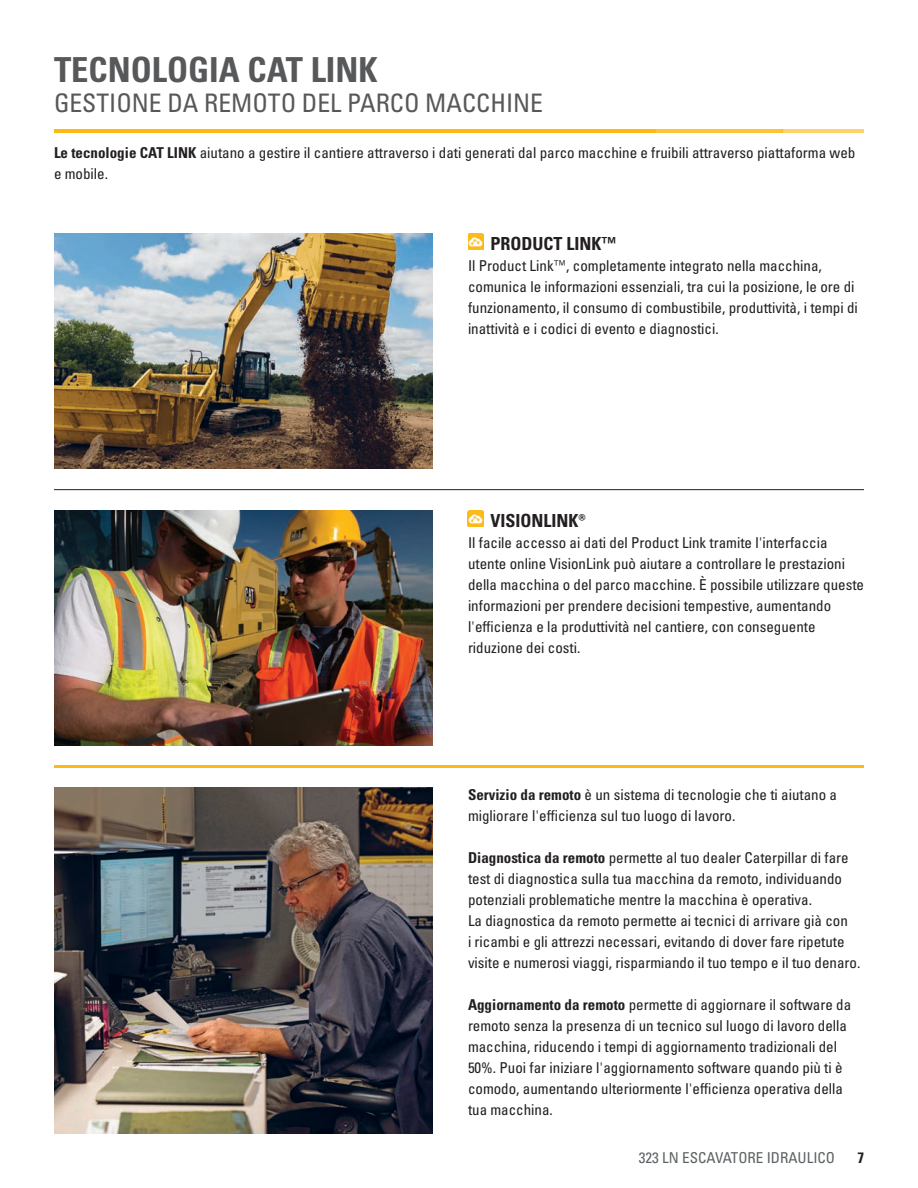
<style>
.page{position:relative;width:918px;height:1188px;background:#fff}
.page>*{position:absolute;margin:0;border:0;box-sizing:border-box;transform-origin:0 0}
.t1{font:34.5px "Univers LTCYR 67 Bold Cond";color:#57585a}
.t2{font:condensed 25.5px "Univers LTCYR 57";color:#57585a}
.t3{font:18px "Univers LTCYR 67 Bold Cond";color:#231f20}
.t4{font:condensed 15px/21px "Univers LTCYR 57";color:#231f20}
.t5{font:condensed 15px "Univers LTCYR 57";color:#5d6163}
.t6{font:15px "Univers LTCYR 67 Bold Cond";color:#231f20}
.s1{font-family:"Univers LTCYR 67 Bold Cond";font-stretch:normal}
</style>
<div class="page">
<img style="left:468px;top:234px;width:16px;height:16px">
<img style="left:467px;top:511px;width:16px;height:16px">
<hr style="left:54px;top:129px;width:601px;height:4px;background:#fcba13">
<hr style="left:654px;top:129px;width:128px;height:4px;background:#fcc437">
<hr style="left:782px;top:129px;width:82px;height:4px;background:#fdd266">
<hr style="left:54px;top:489px;width:810px;height:1px;background:#231f20">
<img style="left:54px;top:234px;width:379px;height:235px">
<img style="left:54px;top:511px;width:379px;height:234px">
<img style="left:54px;top:788px;width:379px;height:346px">
<hr style="left:54px;top:765px;width:810px;height:3px;background:#fcba13">
<h1 class="t1" style="left:54px;top:48px;width:325px">TECNOLOGIA CAT LINK</h1>
<h2 class="t2" style="left:54px;top:86px;width:490px">GESTIONE DA REMOTO DEL PARCO MACCHINE</h2>
<p class="t4" style="left:54px;top:141px;width:803px"><span class="s1">Le tecnologie CAT LINK</span> aiutano a gestire il cantiere attraverso i dati generati dal parco macchine e fruibili attraverso piattaforma web e mobile.</p>
<p class="t3" style="left:490px;top:232px;width:128px">PRODUCT LINK™</p>
<p class="t4" style="left:468px;top:255px;width:391px">Il Product Link™, completamente integrato nella macchina, comunica le informazioni essenziali, tra cui la posizione, le ore di funzionamento, il consumo di combustibile, produttività, i tempi di inattività e i codici di evento e diagnostici.</p>
<p class="t3" style="left:490px;top:509px;width:97px">VISIONLINK®</p>
<p class="t4" style="left:468px;top:532px;width:398px">Il facile accesso ai dati del Product Link tramite l'interfaccia utente online VisionLink può aiutare a controllare le prestazioni della macchina o del parco macchine. È possibile utilizzare queste informazioni per prendere decisioni tempestive, aumentando l'efficienza e la produttività nel cantiere, con conseguente riduzione dei costi.</p>
<p class="t4" style="left:468px;top:783px;width:371px"><span class="s1">Servizio da remoto</span> è un sistema di tecnologie che ti aiutano a migliorare l'efficienza sul tuo luogo di lavoro.</p>
<p class="t4" style="left:468px;top:846px;width:394px"><span class="s1">Diagnostica da remoto</span> permette al tuo dealer Caterpillar di fare test di diagnostica sulla tua macchina da remoto, individuando potenziali problematiche mentre la macchina è operativa.<br>La diagnostica da remoto permette ai tecnici di arrivare già con<br>i ricambi e gli attrezzi necessari, evitando di dover fare ripetute visite e numerosi viaggi, risparmiando il tuo tempo e il tuo denaro.</p>
<p class="t4" style="left:468px;top:993px;width:385px"><span class="s1">Aggiornamento da remoto</span> permette di aggiornare il software da remoto senza la presenza di un tecnico sul luogo di lavoro della macchina, riducendo i tempi di aggiornamento tradizionali del 50%. Puoi far iniziare l'aggiornamento software quando più ti è comodo, aumentando ulteriormente l'efficienza operativa della tua macchina.</p>
<p class="t5" style="left:639px;top:1148px;width:198px">323 LN ESCAVATORE IDRAULICO</p>
<p class="t6" style="left:857px;top:1148px;width:8px">7</p>
</div>
